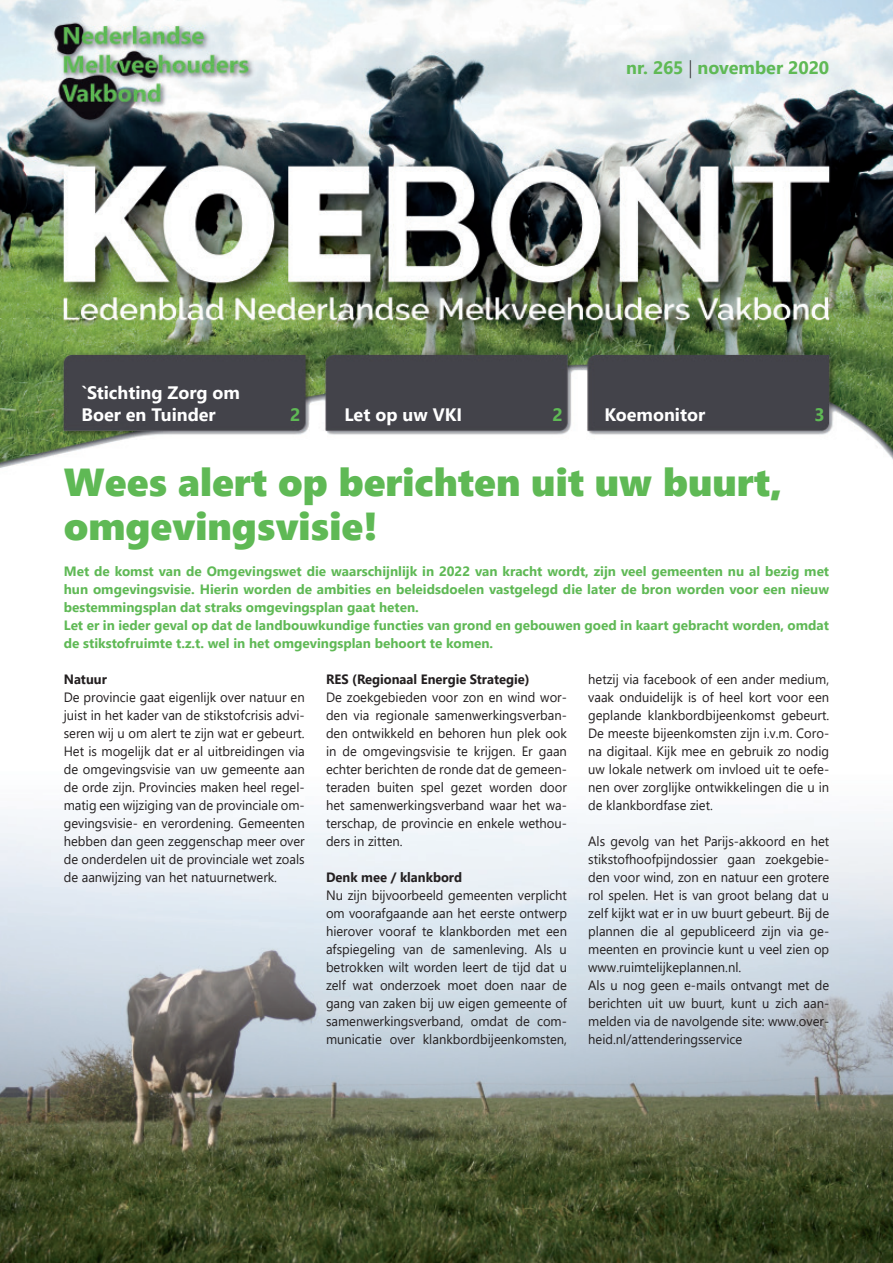
<style>
.page{position:relative;width:893px;height:1263px;background:#fff}
.page>*{position:absolute;margin:0;border:0;box-sizing:border-box;transform-origin:0 0}
.t1{font:39px/43.5px "Segoe UI Black";color:#5fb955}
.t2{font:700 18px/21.6px "Segoe UI";color:#fff}
.t3{font:700 18px "Segoe UI";letter-spacing:-.01em;color:#5fb955}
.t4{font:13.5px/18px "Segoe UI";color:#231f20;text-align:justify;scale:.96 1}
.t5{font:700 13.5px/18px "Segoe UI";color:#5fb955}
.t6{font:700 13.5px "Segoe UI";color:#231f20;scale:.96 1}
.s1{font-weight:300;color:#231f20}
</style>
<div class="page">
<img style="left:0;top:815px;width:893px;height:448px">
<img style="left:0;top:0;width:893px;height:468px">
<h2 class="t3" style="left:626px;top:53px;width:205px">nr. 265 <span class="s1">|</span> november 2020</h2>
<h2 class="t2" style="left:81px;top:382px;width:160px">`Stichting Zorg om<br>Boer en Tuinder</h2>
<h2 class="t3" style="left:290px;top:400px;width:12px">2</h2>
<h2 class="t2" style="left:344px;top:404px;width:119px">Let op uw VKI</h2>
<h2 class="t3" style="left:552px;top:400px;width:12px">2</h2>
<h2 class="t2" style="left:604px;top:404px;width:102px">Koemonitor</h2>
<h2 class="t3" style="left:815px;top:400px;width:12px">3</h2>
<h1 class="t1" style="left:64px;top:458px;width:720px">Wees alert op berichten uit uw buurt, omgevingsvisie!</h1>
<p class="t5" style="left:64px;top:562px;width:767px">Met de komst van de Omgevingswet die waarschijnlijk in 2022 van kracht wordt, zijn veel gemeenten nu al bezig met hun omgevingsvisie. Hierin worden de ambities en beleidsdoelen vastgelegd die later de bron worden voor een nieuw bestemmingsplan dat straks omgevingsplan gaat heten.<br>Let er in ieder geval op dat de landbouwkundige functies van grond en gebouwen goed in kaart gebracht worden, omdat de stikstofruimte t.z.t. wel in het omgevingsplan behoort te komen.</p>
<p class="t6" style="left:64px;top:668px;width:46px">Natuur</p>
<p class="t4" style="left:64px;top:688px;width:253px">De provincie gaat eigenlijk over natuur en juist in het kader van de stikstofcrisis advi&shy;seren wij u om alert te zijn wat er gebeurt.<br>Het is mogelijk dat er al uitbreidingen via de omgevingsvisie van uw gemeente aan de orde zijn. Provincies maken heel regel&shy;matig een wijziging van de provinciale om&shy;gevingsvisie- en verordening. Gemeenten hebben dan geen zeggenschap meer over de onderdelen uit de provinciale wet zoals de aanwijzing van het natuurnetwerk.</p>
<p class="t4" style="left:588px;top:670px;width:253px">hetzij via facebook of een ander medium, vaak onduidelijk is of heel kort voor een geplande klankbordbijeenkomst gebeurt.<br>De meeste bijeenkomsten zijn i.v.m. Coro&shy;na digitaal. Kijk mee en gebruik zo nodig uw lokale netwerk om invloed uit te oefe&shy;nen over zorglijke ontwikkelingen die u in de klankbordfase ziet.</p>
<p class="t4" style="left:588px;top:832px;width:253px;text-align:left">Als gevolg van het Parijs-akkoord en het stikstofhoofpijndossier gaan zoekgebie&shy;den voor wind, zon en natuur een grotere rol spelen. Het is van groot belang dat u zelf kijkt wat er in uw buurt gebeurt. Bij de plannen die al gepubliceerd zijn via ge&shy;meenten en provincie kunt u veel zien op www.ruimtelijkeplannen.nl.<br>Als u nog geen e-mails ontvangt met de berichten uit uw buurt, kunt u zich aan&shy;melden via de navolgende site: www.over&shy;heid.nl/attenderingsservice</p>
<p class="t6" style="left:326px;top:668px;width:214px">RES (Regionaal Energie Strategie)</p>
<p class="t4" style="left:326px;top:688px;width:253px">De zoekgebieden voor zon en wind wor&shy;den via regionale samenwerkingsverban&shy;den ontwikkeld en behoren hun plek ook in de omgevingsvisie te krijgen. Er gaan echter berichten de ronde dat de gemeen&shy;teraden buiten spel gezet worden door het samenwerkingsverband waar het wa&shy;terschap, de provincie en enkele wethou&shy;ders in zitten.</p>
<p class="t6" style="left:326px;top:866px;width:143px">Denk mee / klankbord</p>
<p class="t4" style="left:326px;top:886px;width:253px">Nu zijn bijvoorbeeld gemeenten verplicht om voorafgaande aan het eerste ontwerp hierover vooraf te klankborden met een afspiegeling van de samenleving. Als u betrokken wilt worden leert de tijd dat u zelf wat onderzoek moet doen naar de gang van zaken bij uw eigen gemeente of samenwerkingsverband, omdat de com&shy;municatie over klankbordbijeenkomsten,</p>
</div>
